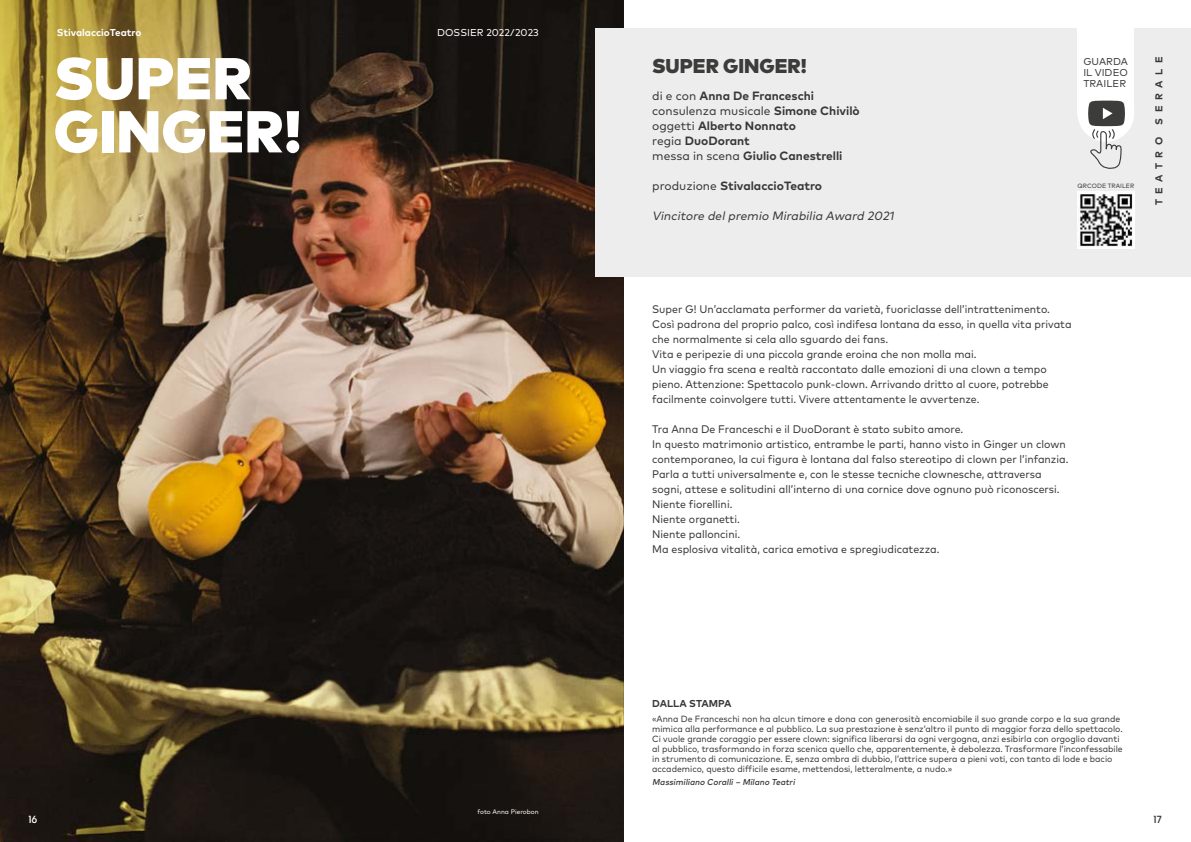
<style>
.page{position:relative;width:1191px;height:842px;background:#fff}
.page>*{position:absolute;margin:0;border:0;box-sizing:border-box;transform-origin:0 0}
.t1{font:900 59px/53.1px "Mark Pro";letter-spacing:.005em;color:#fff}
.t2{font:900 20px "Mark Pro";color:#3c3c3b}
.t3{font:700 12px/15px "Mark Pro";color:#373639}
.t4{font:italic 12px "Mark Pro";color:#373639}
.t5{font:11px/15px "Mark Pro";color:#373639;scale:.96 1}
.t6{font:600 10.5px "Compose";color:#fff}
.t7{font:600 10.5px "Compose";color:#373639}
.t8{font:10px/11px "Mark Pro";letter-spacing:.005em;color:#3c3c3b;text-align:justify}
.t9{font:700 10px "Mark Pro";color:#fff}
.t10{font:10px "Mark Pro";letter-spacing:.005em;color:#fff}
.t11{font:700 10px "Mark Pro";letter-spacing:.555em;color:#373639}
.t12{font:700 10px "Mark Pro";letter-spacing:.005em;color:#373639}
.t13{font:9px/10px "Mark Pro";color:#373639;scale:.96 1}
.t14{font:italic 500 8.5px "Mark Pro";color:#373639;scale:.96 1}
.t15{font:6.5px "Mark Pro";color:#fff}
.t16{font:6.2px "Mark Pro";letter-spacing:.005em;color:#373639}
.s1{font-weight:400}
</style>
<div class="page">
<img style="left:0;top:0;width:624px;height:842px">
<div style="left:595px;top:28px;width:596px;height:248px;background:#ededed"></div>
<img style="left:1077px;top:191px;width:57px;height:57px">
<div style="left:1077px;top:28px;width:57px;height:85px;background:#fff"></div>
<div style="left:1077px;top:85px;width:57px;height:57px;background:#fff;border-radius:50%"></div>
<svg style="left:1088px;top:101px;width:37px;height:68px"></svg>
<p class="t9" style="left:57px;top:25px;width:86px">StivalaccioTeatro</p>
<h1 class="t1" style="left:54px;top:47px;width:249px">SUPER<br>GINGER!</h1>
<h2 class="t2" style="left:652px;top:50px;width:156px">SUPER GINGER!</h2>
<p class="t10" style="left:437px;top:25px;width:103px">DOSSIER 2022/2023</p>
<p class="t3" style="left:652px;top:88px;width:209px"><span class="s1">di e con</span> Anna De Franceschi <span class="s1">consulenza musicale</span> Simone Chivilò <span class="s1">oggetti</span> Alberto Nonnato<br><span class="s1">regia</span> DuoDorant<br><span class="s1">messa in scena</span> Giulio Canestrelli</p>
<p class="t3" style="left:652px;top:178px;width:171px"><span class="s1">produzione</span> StivalaccioTeatro</p>
<p class="t4" style="left:652px;top:207px;width:246px">Vincitore delpremio Mirabilia Award 2021</p>
<p class="t8" style="left:1083px;top:55px;width:46px">GUARDA IL VIDEO TRAILER</p>
<p class="t16" style="left:1077px;top:181px;width:58px">QRCODE TRAILER</p>
<p class="t11" style="left:1151px;top:205px;width:150px;rotate:-90deg">TEATRO SERALE</p>
<p class="t5" style="left:652px;top:301px;width:438px">Super G! Un’acclamata performer da varietà, fuoriclasse dell’intrattenimento.<br>Così padrona del proprio palco, così indifesa lontana da esso, in quella vita privata che normalmente si cela allo sguardo dei fans.<br>Vita e peripezie di una piccola grande eroina che non molla mai.<br>Un viaggio fra scena e realtà raccontato dalle emozioni di una clown a tempo pieno. Attenzione: Spettacolo punk-clown. Arrivando dritto al cuore, potrebbe facilmente coinvolgere tutti. Vivere attentamente le avvertenze.</p>
<p class="t5" style="left:652px;top:421px;width:435px">Tra Anna De Franceschi e il DuoDorant è stato subito amore.<br>In questo matrimonio artistico, entrambe le parti, hanno visto in Ginger un clown contemporaneo, la cui figura è lontana dal falso stereotipo di clown per l’infanzia.<br>Parla a tutti universalmente e, con le stesse tecniche clownesche, attraversa sogni, attese e solitudini all’interno di una cornice dove ognuno può riconoscersi.<br>Niente fiorellini.<br>Niente organetti.<br>Niente palloncini.<br>Ma esplosiva vitalità, carica emotiva e spregiudicatezza.</p>
<p class="t15" style="left:477px;top:806px;width:63px">foto Anna Pierobon</p>
<p class="t12" style="left:652px;top:695px;width:81px">DALLA STAMPA</p>
<p class="t13" style="left:652px;top:713px;width:492px">«Anna De Franceschi non ha alcun timore e dona con generosità encomiabile il suo grande corpo e la sua grande mimica alla performance e al pubblico. La sua prestazione è senz’altro il punto di maggior forza dello spettacolo.<br>Ci vuole grande coraggio per essere clown: significa liberarsi da ogni vergogna, anzi esibirla con orgoglio davanti al pubblico, trasformando in forza scenica quello che, apparentemente, è debolezza. Trasformare l’inconfessabile in strumento di comunicazione. E, senza ombra di dubbio, l’attrice supera a pieni voti, con tanto di lode e bacio accademico, questo difficile esame, mettendosi, letteralmente, a nudo.»</p>
<p class="t14" style="left:652px;top:776px;width:152px">Massimiliano Coralli– Milano Teatri</p>
<p class="t6" style="left:28px;top:814px;width:10px">16</p>
<p class="t7" style="left:1153px;top:814px;width:10px">17</p>
</div>
